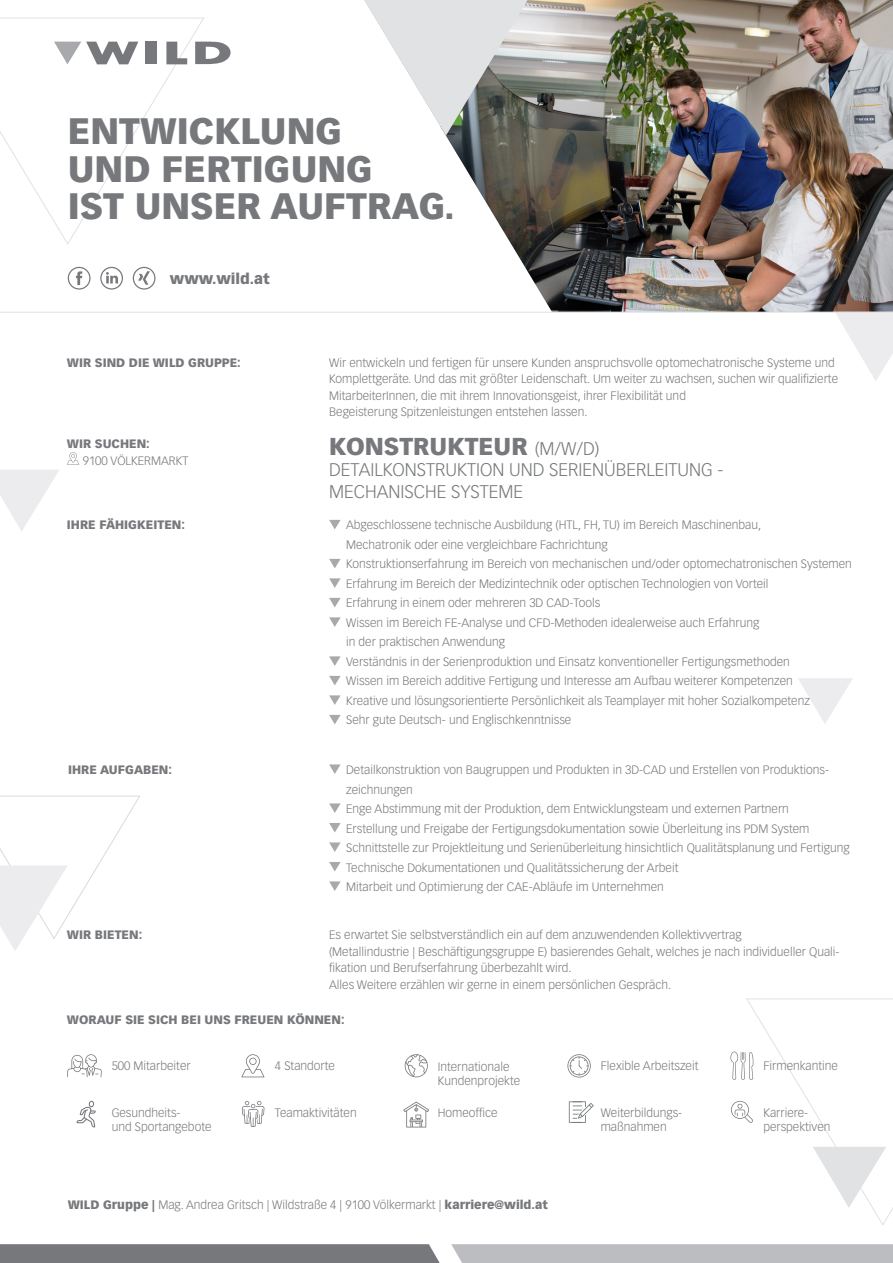
<style>
.page{position:relative;width:893px;height:1263px;background:#fff}
.page>*{position:absolute;margin:0;border:0;box-sizing:border-box;transform-origin:0 0}
.t1{font:900 36.15px "Vectora LT Std";color:#76787b}
.t2{font:900 24px "Vectora LT Std";color:#76787b}
.t3{font:300 18px "Vectora LT Std";color:#76787b}
.t4{font:900 14.7px "Vectora LT Std";color:#76787b}
.t5{font:300 12px/16.5px "Vectora LT Std";color:#76787b}
.t6{font:900 12px "Vectora LT Std";color:#76787b}
.s1{font-weight:300;font-size:18px}
.s2{font-weight:900}
</style>
<div class="page">
<img style="left:446px;top:0;width:447px;height:312px">
<svg style="left:0;top:17px;width:205px;height:228px"></svg>
<svg style="left:364px;top:0;width:164px;height:136px"></svg>
<svg style="left:68px;top:267px;width:23px;height:23px"></svg>
<svg style="left:100px;top:267px;width:23px;height:23px"></svg>
<svg style="left:133px;top:267px;width:22px;height:23px"></svg>
<div style="left:451px;top:1244px;width:442px;height:19px;background:#bcbdc0"></div>
<div style="left:0;top:1244px;width:440px;height:19px;background:#76787b"></div>
<svg style="left:836px;top:313px;width:57px;height:68px"></svg>
<svg style="left:0;top:470px;width:59px;height:61px"></svg>
<svg style="left:798px;top:678px;width:55px;height:45px"></svg>
<hr style="left:0;top:312px;width:893px;height:1px;background:#e1e2e4">
<svg style="left:0;top:795px;width:140px;height:156px"></svg>
<svg style="left:195px;top:42px;width:36px;height:22px"></svg>
<div style="left:146px;top:42px;width:11px;height:22px;background:#76787b"></div>
<svg style="left:166px;top:42px;width:21px;height:22px"></svg>
<svg style="left:54px;top:42px;width:84px;height:22px"></svg>
<svg style="left:67px;top:452px;width:12px;height:13px"></svg>
<svg style="left:329px;top:520px;width:12px;height:9px"></svg>
<svg style="left:329px;top:559px;width:12px;height:9px"></svg>
<svg style="left:329px;top:578px;width:12px;height:10px"></svg>
<svg style="left:329px;top:598px;width:12px;height:9px"></svg>
<svg style="left:329px;top:617px;width:12px;height:10px"></svg>
<svg style="left:329px;top:656px;width:12px;height:10px"></svg>
<svg style="left:329px;top:676px;width:12px;height:9px"></svg>
<svg style="left:329px;top:695px;width:12px;height:10px"></svg>
<svg style="left:329px;top:715px;width:12px;height:9px"></svg>
<svg style="left:329px;top:764px;width:12px;height:10px"></svg>
<svg style="left:329px;top:803px;width:12px;height:10px"></svg>
<svg style="left:329px;top:823px;width:12px;height:9px"></svg>
<svg style="left:329px;top:842px;width:12px;height:10px"></svg>
<svg style="left:329px;top:862px;width:12px;height:9px"></svg>
<svg style="left:329px;top:881px;width:12px;height:10px"></svg>
<svg style="left:242px;top:1101px;width:22px;height:26px"></svg>
<svg style="left:241px;top:1054px;width:23px;height:23px"></svg>
<svg style="left:567px;top:1054px;width:24px;height:23px"></svg>
<svg style="left:67px;top:1054px;width:35px;height:23px"></svg>
<svg style="left:405px;top:1054px;width:23px;height:23px"></svg>
<svg style="left:569px;top:1101px;width:25px;height:22px"></svg>
<svg style="left:77px;top:1101px;width:19px;height:26px"></svg>
<svg style="left:730px;top:998px;width:163px;height:227px"></svg>
<svg style="left:403px;top:1101px;width:26px;height:26px"></svg>
<p class="t1" style="left:68px;top:109px;width:276px">ENTWICKLUNG</p>
<p class="t1" style="left:68px;top:146px;width:307px">UND FERTIGUNG</p>
<p class="t1" style="left:68px;top:184px;width:389px">IST UNSER AUFTRAG.</p>
<p class="t4" style="left:170px;top:269px;width:101px">www.wild.at</p>
<p class="t6" style="left:67px;top:355px;width:175px">WIR SIND DIE WILD GRUPPE:</p>
<p class="t6" style="left:67px;top:436px;width:84px">WIR SUCHEN:</p>
<p class="t5" style="left:83px;top:452px;width:107px">9100 VÖLKERMARKT</p>
<p class="t6" style="left:67px;top:517px;width:120px">IHRE FÄHIGKEITEN:</p>
<p class="t6" style="left:68px;top:762px;width:106px">IHRE AUFGABEN:</p>
<p class="t6" style="left:67px;top:927px;width:77px">WIR BIETEN:</p>
<p class="t5" style="left:329px;top:354px;width:510px">Wir entwickeln und fertigen für unsere Kunden anspruchsvolle optomechatronische Systeme und<br>Komplettgeräte. Und das mit größter Leidenschaft. Um weiter zu wachsen, suchen wir qualifizierte<br>MitarbeiterInnen, die mit ihrem Innovationsgeist, ihrer Flexibilität und</p>
<p class="t5" style="left:329px;top:404px;width:260px">Begeisterung Spitzenleistungen entstehen lassen.</p>
<p class="t2" style="left:329px;top:431px;width:272px">KONSTRUKTEUR <span class="s1">(M/W/D)</span></p>
<p class="t3" style="left:329px;top:459px;width:396px">DETAILKONSTRUKTION UND SERIENÜBERLEITUNG -</p>
<p class="t3" style="left:329px;top:481px;width:196px">MECHANISCHE SYSTEME</p>
<p class="t5" style="left:346px;top:517px;width:417px">Abgeschlossene technische Ausbildung (HTL, FH, TU) im Bereich Maschinenbau,</p>
<p class="t5" style="left:346px;top:537px;width:263px">Mechatronik oder eine vergleichbare Fachrichtung</p>
<p class="t5" style="left:346px;top:556px;width:507px">Konstruktionserfahrung im Bereich von mechanischen und/oder optomechatronischen Systemen</p>
<p class="t5" style="left:346px;top:576px;width:424px">Erfahrung im Bereich der Medizintechnik oder optischen Technologien von Vorteil</p>
<p class="t5" style="left:346px;top:595px;width:256px">Erfahrung in einem oder mehreren 3D CAD-Tools</p>
<p class="t5" style="left:346px;top:615px;width:415px">Wissen im Bereich FE-Analyse und CFD-Methoden idealerweise auch Erfahrung</p>
<p class="t5" style="left:346px;top:634px;width:160px">in der praktischen Anwendung</p>
<p class="t5" style="left:346px;top:654px;width:445px">Verständnis in der Serienproduktion und Einsatz konventioneller Fertigungsmethoden</p>
<p class="t5" style="left:346px;top:673px;width:448px">Wissen im Bereich additive Fertigung und Interesse am Aufbau weiterer Kompetenzen</p>
<p class="t5" style="left:346px;top:693px;width:465px">Kreative und lösungsorientierte Persönlichkeit als Teamplayer mit hoher Sozialkompetenz</p>
<p class="t5" style="left:346px;top:712px;width:227px">Sehr gute Deutsch- und Englischkenntnisse</p>
<p class="t5" style="left:346px;top:760px;width:484px;line-height:19.5px">Detailkonstruktion von Baugruppen und Produkten in 3D-CAD und Erstellen von Produktions&shy;zeichnungen</p>
<p class="t5" style="left:346px;top:801px;width:444px">Enge Abstimmung mit der Produktion, dem Entwicklungsteam und externen Partnern</p>
<p class="t5" style="left:346px;top:820px;width:465px">Erstellung und Freigabe der Fertigungsdokumentation sowie Überleitung ins PDM System</p>
<p class="t5" style="left:346px;top:840px;width:505px">Schnittstelle zur Projektleitung und Serienüberleitung hinsichtlich Qualitätsplanung und Fertigung</p>
<p class="t5" style="left:346px;top:859px;width:334px">Technische Dokumentationen und Qualitätssicherung der Arbeit</p>
<p class="t5" style="left:346px;top:879px;width:319px">Mitarbeit und Optimierung der CAE-Abläufe im Unternehmen</p>
<p class="t5" style="left:329px;top:927px;width:414px">Es erwartet Sie selbstverständlich ein auf dem anzuwendenden Kollektivvertrag</p>
<p class="t5" style="left:329px;top:943px;width:512px">(Metallindustrie | Beschäftigungsgruppe E) basierendes Gehalt, welches je nach individueller Quali&shy;fikation und Berufserfahrung überbezahlt wird.</p>
<p class="t5" style="left:329px;top:976px;width:344px">Alles Weitere erzählen wir gerne in einem persönlichen Gespräch.</p>
<p class="t6" style="left:67px;top:1012px;width:279px">WORAUF SIE SICH BEI UNS FREUEN KÖNNEN:</p>
<p class="t5" style="left:112px;top:1058px;width:80px">500 Mitarbeiter</p>
<p class="t5" style="left:275px;top:1058px;width:62px">4 Standorte</p>
<p class="t5" style="left:438px;top:1058px;width:73px">Internationale</p>
<p class="t5" style="left:601px;top:1058px;width:99px">Flexible Arbeitszeit</p>
<p class="t5" style="left:438px;top:1073px;width:84px">Kundenprojekte</p>
<p class="t5" style="left:112px;top:1104px;width:70px">Gesundheits-</p>
<p class="t5" style="left:438px;top:1104px;width:61px">Homeoffice</p>
<p class="t5" style="left:112px;top:1119px;width:101px">und Sportangebote</p>
<p class="t5" style="left:275px;top:1104px;width:83px">Teamaktivitäten</p>
<p class="t5" style="left:68px;top:1196px;width:482px"><span class="s2">WILD Gruppe |</span> Mag. Andrea Gritsch | Wildstraße 4 | 9100 Völkermarkt | <span class="s2">karriere@wild.at</span></p>
<p class="t5" style="left:601px;top:1104px;width:83px">Weiterbildungs-</p>
<p class="t5" style="left:601px;top:1119px;width:68px">maßnahmen</p>
<p class="t5" style="left:763px;top:1058px;width:76px">Firmenkantine</p>
<p class="t5" style="left:763px;top:1104px;width:46px">Karriere-</p>
<p class="t5" style="left:763px;top:1119px;width:69px">perspektiven</p>
</div>
